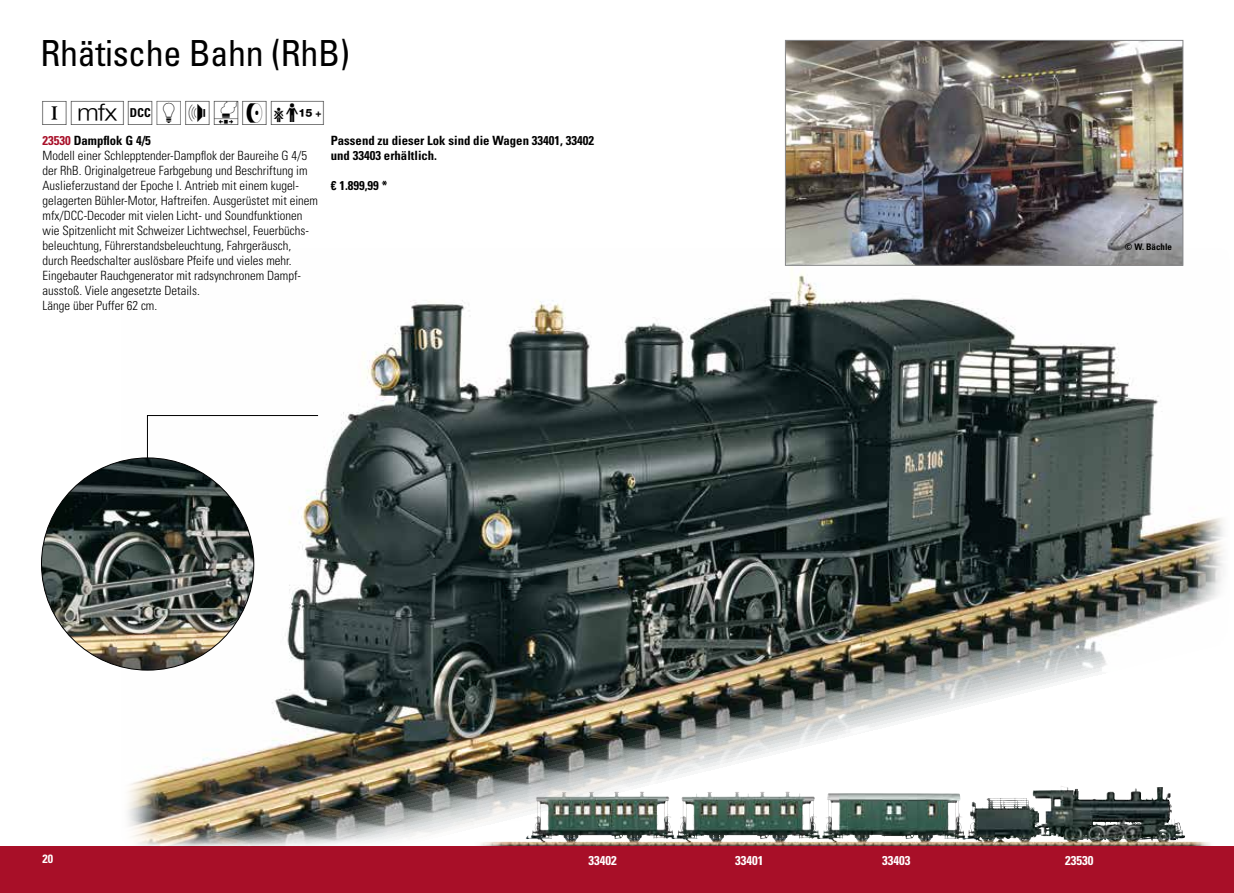
<style>
.page{position:relative;width:1234px;height:893px;background:#fff}
.page>*{position:absolute;margin:0;border:0;box-sizing:border-box;transform-origin:0 0}
.t1{font:condensed 36px "Univers LT Std";letter-spacing:-.01em;color:#000}
.t2{font:30px "LGB Piktos";color:#000}
.t3{font:300 condensed 12.75px/15px "Univers LT Std";color:#000}
.t4{font:700 condensed 12.75px/15px "Univers LT Std";color:#000}
.t5{font:700 condensed 12.75px "Univers LT Std";color:#fff}
.t6{font:700 condensed 12.75px "Univers";color:#000}
.t7{font:700 condensed 12px "Univers LT Std";color:#fff}
.t8{font:700 condensed 9px "Univers LT Std";color:#000}
.s1{color:#a80f28}
</style>
<div class="page">
<div style="left:0;top:846px;width:1233px;height:47px;background:#a80f28"></div>
<img style="left:117px;top:248px;width:1107px;height:598px">
<img style="left:787px;top:42px;width:393px;height:221px">
<div style="left:785px;top:40px;width:397px;height:225px;border:1px solid #87888a"></div>
<img style="left:41px;top:458px;width:213px;height:212px;border-radius:106px">
<svg style="left:147px;top:415px;width:171px;height:44px"></svg>
<p class="t1" style="left:40px;top:31px;width:311px">Rhätische Bahn (RhB)</p>
<p class="t2" style="left:43px;top:97px;width:287px">1HKEFAJG</p>
<p class="t6" style="left:43px;top:133px;width:110px"><span class="s1">23530</span> Dampflok G 4/5</p>
<p class="t3" style="left:43px;top:148px;width:277px">Modell einer Schlepptender-Dampflok der Baureihe G 4/5 der RhB. Originalgetreue Farbgebung und Beschriftung im Auslieferzustand der Epoche I. Antrieb mit einem kugel&shy;gelagerten Bühler-Motor, Haftreifen. Ausgerüstet mit einem mfx/DCC-Decoder mit vielen Licht- und Soundfunktionen wie Spitzenlicht mit Schweizer Lichtwechsel, Feuerbüchs&shy;beleuchtung, Führerstandsbeleuchtung, Fahrgeräusch, durch Reedschalter auslösbare Pfeife und vieles mehr.<br>Eingebauter Rauchgenerator mit radsynchronem Dampf&shy;ausstoß. Viele angesetzte Details.<br>Länge über Puffer 62 cm.</p>
<p class="t4" style="left:331px;top:133px;width:265px">Passend zu dieser Lok sind die Wagen 33401, 33402 und 33403 erhältlich.</p>
<p class="t4" style="left:331px;top:178px;width:58px">€ 1.899,99 *</p>
<p class="t8" style="left:1124px;top:241px;width:49px">© W. Bächle</p>
<p class="t7" style="left:43px;top:852px;width:12px">20</p>
<p class="t5" style="left:588px;top:853px;width:30px">33402</p>
<p class="t5" style="left:735px;top:853px;width:30px">33401</p>
<p class="t5" style="left:881px;top:853px;width:30px">33403</p>
<p class="t5" style="left:1064px;top:853px;width:30px">23530</p>
</div>
